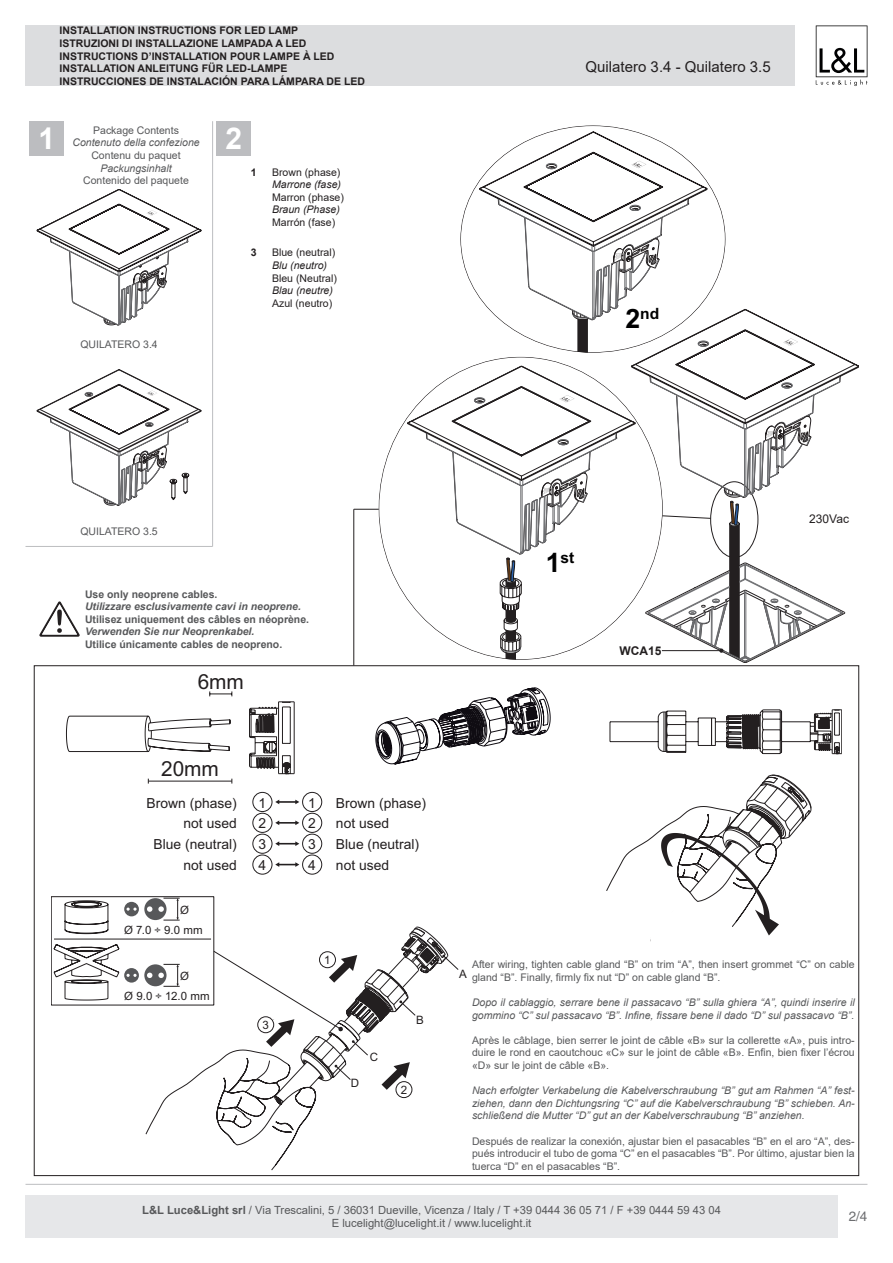
<style>
.page{position:relative;width:893px;height:1263px;background:#fff}
.page>*{position:absolute;margin:0;border:0;box-sizing:border-box;transform-origin:0 0}
.t1{font:700 30px "Arial";color:#fff}
.t2{font:20.85px "Arial";color:#231f20}
.t3{font:700 15.6px "Arial";color:#000001}
.t4{font:15px "Arial";color:#231f20}
.t5{font:13.8px/20.9px "Arial";color:#231f20;text-align:right}
.t6{font:13.5px "Helvetica LT Std";color:#6c6d70}
.t7{font:12px "Arial";color:#231f20}
.t8{font:700 12px "Arial";color:#231f20}
.t9{font:11.55px "Arial";color:#231f20}
.t10{font:11.4px "Arial";color:#231f20}
.t11{font:11.25px/12.8px "Arial";color:#57585a;text-align:center}
.t12{font:10.5px/12.6px "Arial";color:#57585a;text-align:justify}
.t13{font:italic 10.5px/12.6px "Arial";color:#57585a}
.t14{font:700 10.5px "Arial";color:#231f20}
.t15{font:700 10.5px "Arial";color:#57585a}
.t16{font:10.5px "Arial";color:#231f20}
.t17{font:italic 700 10.5px "Arial";color:#57585a}
.t18{font:italic 10.5px "Arial";color:#231f20}
.s1{font-size:26.7px}
.s2{font-weight:700}
</style>
<div class="page">
<div style="left:26px;top:1195px;width:812px;height:42px;background:#e6e7e9"></div>
<svg style="left:37px;top:189px;width:164px;height:136px"></svg>
<svg style="left:37px;top:369px;width:164px;height:136px"></svg>
<div style="left:26px;top:26px;width:769px;height:60px;background:#dcdddf"></div>
<div style="left:30px;top:121px;width:34px;height:34px;background:#bcbdc0"></div>
<hr style="left:26px;top:1184px;width:841px;height:1px;background:#bcbdc0">
<hr style="left:26px;top:546px;width:187px;height:1px;background:#bcbdc0">
<hr style="left:212px;top:121px;width:1px;height:425px;background:#bcbdc0">
<svg style="left:816px;top:26px;width:51px;height:60px"></svg>
<svg style="left:460px;top:688px;width:90px;height:21px"></svg>
<svg style="left:309px;top:709px;width:533px;height:261px"></svg>
<svg style="left:146px;top:1005px;width:259px;height:165px"></svg>
<svg style="left:213px;top:927px;width:245px;height:171px"></svg>
<hr style="left:54px;top:939px;width:157px;height:1px;background:#231f20">
<svg style="left:54px;top:898px;width:126px;height:102px"></svg>
<div style="left:51px;top:896px;width:163px;height:109px;border:1px solid #231f20"></div>
<svg style="left:66px;top:691px;width:256px;height:183px"></svg>
<svg style="left:597px;top:775px;width:215px;height:184px"></svg>
<div style="left:217px;top:121px;width:34px;height:34px;background:#bcbdc0"></div>
<div style="left:472px;top:959px;width:383px;height:212px;background:#fff"></div>
<hr style="left:354px;top:509px;width:1px;height:156px;background:#231f20">
<svg style="left:408px;top:132px;width:451px;height:531px"></svg>
<svg style="left:354px;top:509px;width:25px;height:1px"></svg>
<svg style="left:39px;top:601px;width:41px;height:36px"></svg>
<p class="t14" style="left:60px;top:23px;width:240px">INSTALLATION INSTRUCTIONS FOR LED LAMP</p>
<p class="t14" style="left:60px;top:36px;width:248px">ISTRUZIONI DI INSTALLAZIONE LAMPADA A LED</p>
<p class="t14" style="left:60px;top:49px;width:276px">INSTRUCTIONS D’INSTALLATION POUR LAMPE À LED</p>
<p class="t14" style="left:60px;top:61px;width:229px">INSTALLATION ANLEITUNG FÜR LED-LAMPE</p>
<p class="t14" style="left:60px;top:74px;width:307px">INSTRUCCIONES DE INSTALACIÓN PARA LÁMPARA DE LED</p>
<p class="t1" style="left:38px;top:117px;width:18px">1</p>
<p class="t12" style="left:93px;top:124px;width:87px">Package Contents</p>
<p class="t13" style="left:72px;top:137px;width:129px">Contenuto della confezione</p>
<p class="t12" style="left:91px;top:149px;width:91px">Contenu du paquet</p>
<p class="t13" style="left:100px;top:162px;width:73px">Packungsinhalt</p>
<p class="t12" style="left:83px;top:174px;width:107px">Contenido del paquete</p>
<p class="t12" style="left:80px;top:338px;width:79px">QUILATERO 3.4</p>
<p class="t1" style="left:226px;top:117px;width:18px">2</p>
<p class="t14" style="left:251px;top:165px;width:7px">1</p>
<p class="t16" style="left:272px;top:165px;width:70px">Brown (phase)</p>
<p class="t18" style="left:272px;top:178px;width:70px">Marrone (fase)</p>
<p class="t16" style="left:272px;top:190px;width:73px">Marron (phase)</p>
<p class="t18" style="left:272px;top:203px;width:69px">Braun (Phase)</p>
<p class="t16" style="left:272px;top:215px;width:65px">Marrón (fase)</p>
<p class="t14" style="left:251px;top:245px;width:7px">3</p>
<p class="t16" style="left:272px;top:245px;width:65px">Blue (neutral)</p>
<p class="t18" style="left:272px;top:259px;width:56px">Blu (neutro)</p>
<p class="t16" style="left:272px;top:271px;width:66px">Bleu (Neutral)</p>
<p class="t18" style="left:272px;top:284px;width:62px">Blau (neutre)</p>
<p class="t16" style="left:272px;top:296px;width:62px">Azul (neutro)</p>
<p class="t4" style="left:586px;top:56px;width:187px">Quilatero 3.4 - Quilatero 3.5</p>
<p class="t3" style="left:625px;top:302px;width:35px"><span class="s1">2</span>nd</p>
<p class="t12" style="left:80px;top:525px;width:79px">QUILATERO 3.5</p>
<p class="t15" style="left:85px;top:587px;width:134px">Use only neoprene cables.</p>
<p class="t17" style="left:85px;top:600px;width:217px">Utilizzare esclusivamente cavi in neoprene.</p>
<p class="t15" style="left:85px;top:612px;width:226px">Utilisez uniquement des câbles en néoprène.</p>
<p class="t17" style="left:85px;top:625px;width:171px">Verwenden Sie nur Neoprenkabel.</p>
<p class="t15" style="left:85px;top:637px;width:199px">Utilice únicamente cables de neopreno.</p>
<p class="t2" style="left:198px;top:667px;width:48px">6mm</p>
<p class="t2" style="left:161px;top:755px;width:59px">20mm</p>
<p class="t5" style="left:147px;top:792px;width:92px">Brown (phase)</p>
<p class="t5" style="left:154px;top:834px;width:85px">Blue (neutral) not used</p>
<p class="t5" style="left:336px;top:792px;width:92px;text-align:left">Brown (phase) not used</p>
<p class="t5" style="left:336px;top:855px;width:55px">not used</p>
<p class="t5" style="left:259px;top:792px;width:9px">1</p>
<p class="t5" style="left:308px;top:792px;width:9px">1</p>
<p class="t5" style="left:259px;top:813px;width:9px">2</p>
<p class="t5" style="left:184px;top:813px;width:55px">not used</p>
<p class="t5" style="left:308px;top:813px;width:9px">2</p>
<p class="t5" style="left:259px;top:834px;width:9px">3</p>
<p class="t5" style="left:308px;top:834px;width:9px">3</p>
<p class="t5" style="left:336px;top:834px;width:85px">Blue (neutral)</p>
<p class="t5" style="left:259px;top:855px;width:9px">4</p>
<p class="t5" style="left:308px;top:855px;width:9px">4</p>
<p class="t10" style="left:180px;top:902px;width:10px">Ø</p>
<p class="t10" style="left:124px;top:922px;width:80px">Ø 7.0 ÷ 9.0 mm</p>
<p class="t10" style="left:180px;top:968px;width:10px">Ø</p>
<p class="t10" style="left:124px;top:988px;width:87px">Ø 9.0 ÷ 12.0 mm</p>
<p class="t9" style="left:262px;top:1017px;width:8px">3</p>
<p class="t9" style="left:324px;top:952px;width:8px">1</p>
<p class="t9" style="left:351px;top:1075px;width:10px">D</p>
<p class="t9" style="left:370px;top:1049px;width:10px">C</p>
<p class="t9" style="left:416px;top:1012px;width:9px">B</p>
<p class="t9" style="left:401px;top:1082px;width:8px">2</p>
<p class="t3" style="left:546px;top:546px;width:30px"><span class="s1">1</span>st</p>
<p class="t8" style="left:620px;top:642px;width:43px">WCA15</p>
<p class="t7" style="left:809px;top:511px;width:41px">230Vac</p>
<p class="t12" style="left:472px;top:958px;width:384px">After wiring, tighten cable gland “B” on trim “A”, then insert grommet “C” on cable gland “B”. Finally, firmly fix nut “D” on cable gland “B”.</p>
<p class="t13" style="left:472px;top:996px;width:384px">Dopo il cablaggio, serrare bene il passacavo “B” sulla ghiera “A”, quindi inserire il gommino “C” sul passacavo “B”. Infine, fissare bene il dado “D” sul passacavo “B”.</p>
<p class="t12" style="left:472px;top:1034px;width:384px">Après le câblage, bien serrer le joint de câble «B» sur la collerette «A», puis intro&shy;duire le rond en caoutchouc «C» sur le joint de câble «B». Enfin, bien fixer l’écrou «D» sur le joint de câble «B».</p>
<p class="t13" style="left:472px;top:1084px;width:384px;text-align:justify">Nach erfolgter Verkabelung die Kabelverschraubung “B” gut am Rahmen “A” fest&shy;ziehen, dann den Dichtungsring “C” auf die Kabelverschraubung “B” schieben. An&shy;schließend die Mutter “D” gut an der Kabelverschraubung “B” anziehen.</p>
<p class="t12" style="left:472px;top:1134px;width:384px">Después de realizar la conexión, ajustar bien el pasacables “B” en el aro “A”, des&shy;pués introducir el tubo de goma “C” en el pasacables “B”. Por último, ajustar bien la tuerca “D” en el pasacables “B”.</p>
<p class="t9" style="left:459px;top:966px;width:9px">A</p>
<p class="t11" style="left:142px;top:1203px;width:580px"><span class="s2">L&amp;L Luce&amp;Light srl</span> / Via Trescalini, 5 / 36031 Dueville, Vicenza / Italy / T +39 0444 36 05 71 / F +39 0444 59 43 04<br>E lucelight@lucelight.it / www.lucelight.it</p>
<p class="t6" style="left:849px;top:1208px;width:20px">2/4</p>
</div>
